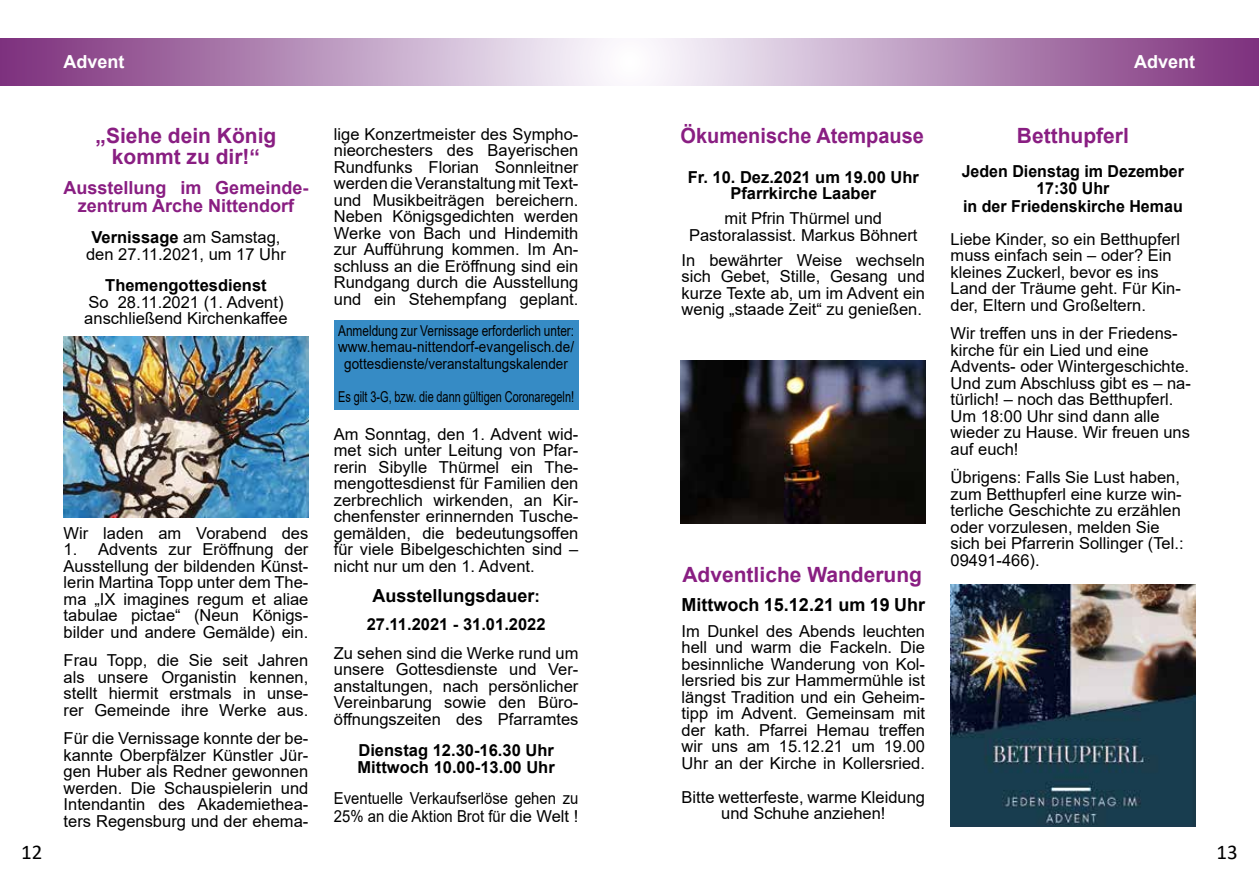
<style>
.page{position:relative;width:1259px;height:893px;background:#fff}
.page>*{position:absolute;margin:0;border:0;box-sizing:border-box;transform-origin:0 0}
.t1{font:700 21px/21px "Arial";color:#891e82;text-align:center}
.t2{font:700 21px "Arial";color:#891e82;scale:.95 1}
.t3{font:21px "Calibri";color:#000}
.t4{font:700 18px/18px "Arial";color:#891e82;text-align:center}
.t5{font:700 18px "Arial";color:#000}
.t6{font:700 18px "Arial";color:#fff}
.t7{font:16.5px/16.5px "Arial";color:#000;text-align:justify}
.t8{font:700 16.5px/16.5px "Arial";color:#000;text-align:center}
.t9{font:16.5px/18px "Arial";color:#000;scale:.9 1}
.t10{font:15px/16.5px "Arial";color:#000;text-align:center;scale:.79 1}
.t11{font:15px "Arial";color:#000;scale:.73 1}
.s1{font-weight:700}
.s2{font-size:16.5px}
</style>
<div class="page">
<svg style="left:0;top:38px;width:1259px;height:47px;background:#bb95bd"></svg>
<img style="left:64px;top:337px;width:244px;height:180px">
<img style="left:680px;top:360px;width:245px;height:164px">
<img style="left:950px;top:584px;width:245px;height:242px">
<div style="left:334px;top:320px;width:244px;height:90px;background:#368bc5"></div>
<p class="t6" style="left:64px;top:49px;width:63px">Advent</p>
<p class="t6" style="left:1134px;top:49px;width:63px">Advent</p>
<p class="t1" style="left:96px;top:125px;width:182px">„Siehe dein König kommt zu dir!“</p>
<p class="t4" style="left:64px;top:179px;width:246px">Ausstellung im Gemeinde&shy;zentrum Arche Nittendorf</p>
<p class="t7" style="left:86px;top:229px;width:201px;text-align:center"><span class="s1">Vernissage</span> am Samstag, den 27.11.2021, um 17 Uhr</p>
<p class="t8" style="left:105px;top:277px;width:163px">Themengottesdienst</p>
<p class="t7" style="left:84px;top:294px;width:205px">So 28.11.2021 (1. Advent) anschließend Kirchenkaffee</p>
<p class="t7" style="left:64px;top:525px;width:246px">Wir laden am Vorabend des</p>
<p class="t7" style="left:64px;top:541px;width:246px">1. Advents zur Eröffnung der Ausstellung der bildenden Künst&shy;lerin Martina Topp unter dem The&shy;ma „IX imagines regum et aliae tabulae pictae“ (Neun Königs&shy;bilder und andere Gemälde) ein.</p>
<p class="t7" style="left:64px;top:652px;width:246px">Frau Topp, die Sie seit Jahren als unsere Organistin kennen, stellt hiermit erstmals in unse&shy;rer Gemeinde ihre Werke aus.</p>
<p class="t7" style="left:64px;top:730px;width:246px">Für die Vernissage konnte der be&shy;kannte Oberpfälzer Künstler Jür&shy;gen Huber als Redner gewonnen werden. Die Schauspielerin und Intendantin des Akademiethea&shy;ters Regensburg und der ehema-</p>
<p class="t2" style="left:680px;top:121px;width:257px">Ökumenische Atempause</p>
<p class="t7" style="left:334px;top:125px;width:246px">lige Konzertmeister des Sympho&shy;nieorchesters des Bayerischen Rundfunks Florian Sonnleitner werden die Veranstaltung mit Text&shy;und Musikbeiträgen bereichern.<br>Neben Königsgedichten werden Werke von Bach und Hindemith zur Aufführung kommen. Im An&shy;schluss an die Eröffnung sind ein Rundgang durch die Ausstellung und ein Stehempfang geplant.</p>
<p class="t1" style="left:1017px;top:125px;width:113px">Betthupferl</p>
<p class="t8" style="left:961px;top:163px;width:224px">Jeden Dienstag im Dezember<br>17:30 Uhr</p>
<p class="t8" style="left:963px;top:198px;width:221px">in der Friedenskirche Hemau</p>
<p class="t7" style="left:950px;top:231px;width:232px;text-align:left">Liebe Kinder, so ein Betthupferl muss einfach sein – oder? Ein kleines Zuckerl, bevor es ins<br>Land der Träume geht. Für Kin&shy;der, Eltern und Großeltern.</p>
<p class="t7" style="left:950px;top:325px;width:242px;text-align:left">Wir treffen uns in der Friedens&shy;kirche für ein Lied und eine<br>Advents- oder Wintergeschichte.<br>Und zum Abschluss gibt es – na&shy;türlich! – noch das Betthupferl.<br>Um 18:00 Uhr sind dann alle wieder zu Hause. Wir freuen uns auf euch!</p>
<p class="t7" style="left:950px;top:469px;width:234px;text-align:left">Übrigens: Falls Sie Lust haben, zum Betthupferl eine kurze win&shy;terliche Geschichte zu erzählen oder vorzulesen, melden Sie sich bei Pfarrerin Sollinger (Tel.:<br>09491-466).</p>
<p class="t8" style="left:688px;top:169px;width:233px">Fr. 10. Dez.2021 um 19.00 Uhr<br>Pfarrkirche Laaber</p>
<p class="t7" style="left:689px;top:210px;width:230px;text-align:center">mit Pfrin Thürmel und<br>Pastoralassist. Markus Böhnert</p>
<p class="t7" style="left:681px;top:251px;width:245px">In bewährter Weise wechseln sich Gebet, Stille, Gesang und kurze Texte ab, um im Advent ein wenig „staade Zeit“ zu genießen.</p>
<p class="t10" style="left:338px;top:322px;width:300px">Anmeldung zur Vernissage erforderlich unter: www.hemau-nittendorf-evangelisch.de/ gottesdienste/veranstaltungskalender</p>
<p class="t11" style="left:338px;top:386px;width:325px">Es gilt 3-G, bzw. die dann gültigen Coronaregeln!</p>
<p class="t7" style="left:334px;top:426px;width:246px">Am Sonntag, den 1. Advent wid&shy;met sich unter Leitung von Pfar&shy;rerin Sibylle Thürmel ein The&shy;mengottesdienst für Familien den zerbrechlich wirkenden, an Kir&shy;chenfenster erinnernden Tusche&shy;gemälden, die bedeutungsoffen für viele Bibelgeschichten sind – nicht nur um den 1. Advent.</p>
<p class="t5" style="left:372px;top:583px;width:169px">Ausstellungsdauer<span class="s2">:</span></p>
<p class="t8" style="left:367px;top:616px;width:180px">27.11.2021 - 31.01.2022</p>
<p class="t7" style="left:334px;top:645px;width:246px">Zu sehen sind die Werke rund um unsere Gottesdienste und Ver&shy;anstaltungen, nach persönlicher Vereinbarung sowie den Büro&shy;öffnungszeiten des Pfarramtes</p>
<p class="t8" style="left:357px;top:742px;width:199px;text-align:left">Dienstag 12.30-16.30 Uhr<br>Mittwoch 10.00-13.00 Uhr</p>
<p class="t9" style="left:334px;top:789px;width:273px">Eventuelle Verkaufserlöse gehen zu<br>25% an die Aktion Brot für die Welt !</p>
<p class="t1" style="left:682px;top:564px;width:241px">Adventliche Wanderung</p>
<p class="t5" style="left:681px;top:592px;width:245px">Mittwoch 15.12.21 um 19 Uhr</p>
<p class="t7" style="left:681px;top:623px;width:245px">Im Dunkel des Abends leuchten hell und warm die Fackeln. Die besinnliche Wanderung von Kol&shy;lersried bis zur Hammermühle ist längst Tradition und ein Geheim&shy;tipp im Advent. Gemeinsam mit der kath. Pfarrei Hemau treffen wir uns am 15.12.21 um 19.00<br>Uhr an der Kirche in Kollersried.</p>
<p class="t7" style="left:681px;top:789px;width:245px;text-align:center">Bitte wetterfeste, warme Kleidung und Schuhe anziehen!</p>
<p class="t3" style="left:21px;top:838px;width:23px">12</p>
<p class="t3" style="left:1216px;top:838px;width:23px">13</p>
</div>
